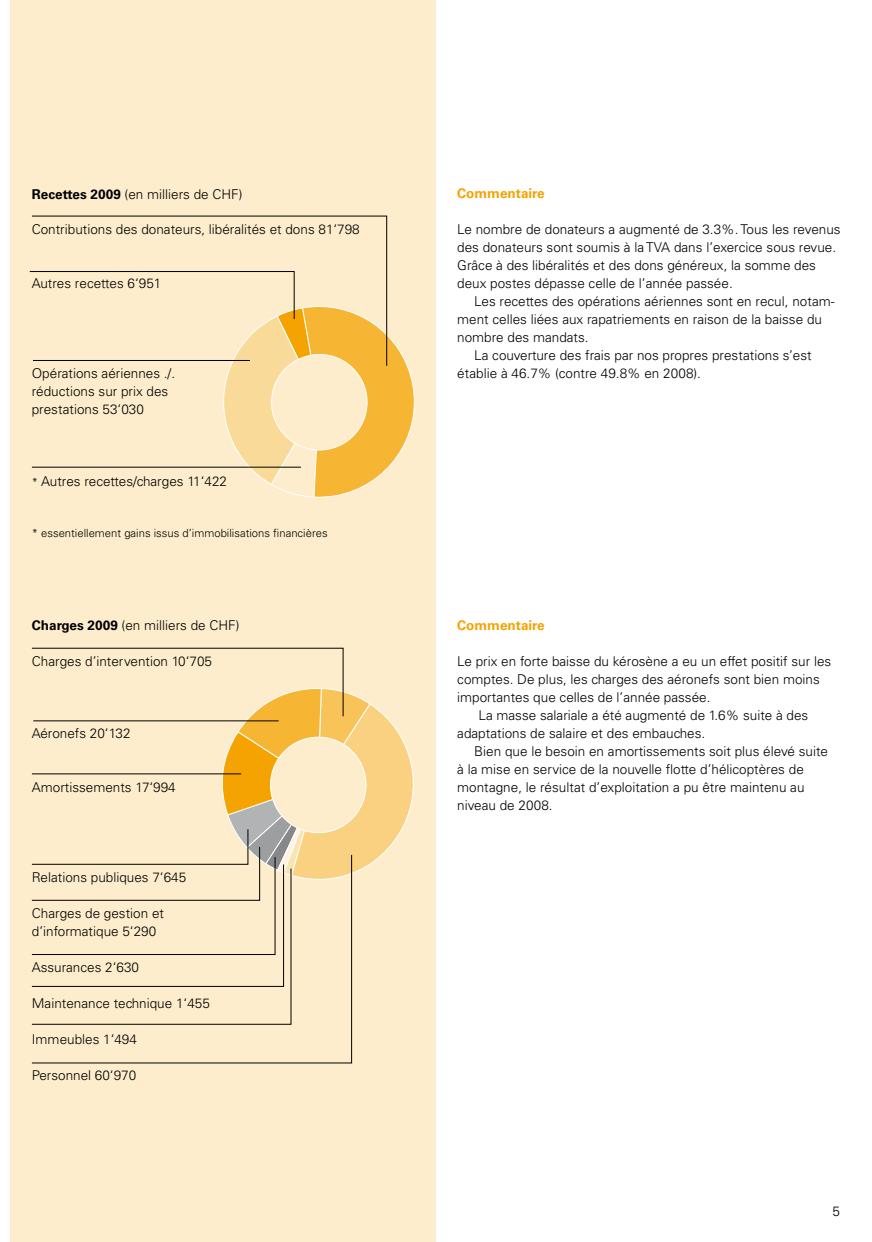
<style>
.page{position:relative;width:872px;height:1242px;background:#fff}
.page>*{position:absolute;margin:0;border:0;box-sizing:border-box;transform-origin:0 0}
.t1{font:300 13.5px/18px "Univers LT Std";color:#000}
.t2{font:700 13.5px "Univers LT Std";color:#f4a300}
.t3{font:300 11.25px "Univers LT Std";color:#000}
.s1{font-weight:700}
.s2{font-size:11.25px}
</style>
<div class="page">
<div style="left:11px;top:0;width:425px;height:1242px;background:#fdedcc"></div>
<svg style="left:31px;top:215px;width:356px;height:56px"></svg>
<svg style="left:29px;top:271px;width:386px;height:226px"></svg>
<hr style="left:33px;top:360px;width:217px;height:1px;background:#000">
<hr style="left:32px;top:467px;width:269px;height:1px;background:#000">
<svg style="left:31px;top:647px;width:383px;height:378px"></svg>
<svg style="left:31px;top:854px;width:321px;height:209px"></svg>
<hr style="left:33px;top:720px;width:246px;height:1px;background:#000">
<p class="t1" style="left:32px;top:185px;width:212px"><span class="s1">Recettes 2009</span> (en milliers de CHF)</p>
<p class="t1" style="left:32px;top:220px;width:329px">Contributions des donateurs, libéralités et dons 81‘798</p>
<p class="t1" style="left:32px;top:274px;width:131px">Autres recettes 6‘951</p>
<p class="t1" style="left:32px;top:364px;width:145px">Opérations aériennes ./. réductions sur prix des prestations 53‘030</p>
<p class="t1" style="left:32px;top:472px;width:197px"><span class="s2">*</span> Autres recettes/charges 11‘422</p>
<p class="t3" style="left:32px;top:526px;width:297px">* essentiellement gains issus d’immobilisations financières</p>
<p class="t1" style="left:32px;top:616px;width:209px"><span class="s1">Charges 2009</span> (en milliers de CHF)</p>
<p class="t1" style="left:32px;top:652px;width:182px">Charges d’intervention 10‘705</p>
<p class="t1" style="left:32px;top:724px;width:100px">Aéronefs 20‘132</p>
<p class="t1" style="left:32px;top:778px;width:145px">Amortissements 17‘994</p>
<p class="t1" style="left:32px;top:868px;width:156px">Relations publiques 7‘645</p>
<p class="t1" style="left:32px;top:904px;width:134px">Charges de gestion et d’informatique 5‘290</p>
<p class="t1" style="left:32px;top:958px;width:109px">Assurances 2‘630</p>
<p class="t1" style="left:32px;top:994px;width:179px">Maintenance technique 1‘455</p>
<p class="t1" style="left:32px;top:1030px;width:107px">Immeubles 1‘494</p>
<p class="t1" style="left:32px;top:1066px;width:106px">Personnel 60‘970</p>
<p class="t2" style="left:457px;top:185px;width:89px">Commentaire</p>
<p class="t1" style="left:457px;top:220px;width:385px">Le nombre de donateurs a augmenté de 3.3%. Tous les revenus des donateurs sont soumis à la TVA dans l’exercice sous revue.<br>Grâce à des libéralités et des dons généreux, la somme des deux postes dépasse celle de l’année passée.</p>
<p class="t1" style="left:474px;top:292px;width:362px">Les recettes des opérations aériennes sont en recul, notam-</p>
<p class="t1" style="left:457px;top:310px;width:366px">ment celles liées aux rapatriements en raison de la baisse du</p>
<p class="t1" style="left:457px;top:328px;width:133px">nombre des mandats.</p>
<p class="t1" style="left:474px;top:346px;width:339px">La couverture des frais par nos propres prestations s’est</p>
<p class="t1" style="left:457px;top:364px;width:245px">établie à 46.7% (contre 49.8% en 2008).</p>
<p class="t2" style="left:457px;top:617px;width:89px">Commentaire</p>
<p class="t1" style="left:457px;top:652px;width:375px">Le prix en forte baisse du kérosène a eu un effet positif sur les</p>
<p class="t1" style="left:457px;top:670px;width:364px">comptes. De plus, les charges des aéronefs sont bien moins</p>
<p class="t1" style="left:457px;top:688px;width:255px">importantes que celles de l’année passée.</p>
<p class="t1" style="left:478px;top:706px;width:331px">La masse salariale a été augmenté de 1.6% suite à des</p>
<p class="t1" style="left:457px;top:724px;width:249px">adaptations de salaire et des embauches.</p>
<p class="t1" style="left:474px;top:742px;width:355px">Bien que le besoin en amortissements soit plus élevé suite</p>
<p class="t1" style="left:457px;top:760px;width:348px">à la mise en service de la nouvelle flotte d’hélicoptères de</p>
<p class="t1" style="left:457px;top:778px;width:349px">montagne, le résultat d’exploitation a pu être maintenu au</p>
<p class="t1" style="left:457px;top:796px;width:97px">niveau de 2008.</p>
<p class="t1" style="left:832px;top:1202px;width:9px">5</p>
</div>
